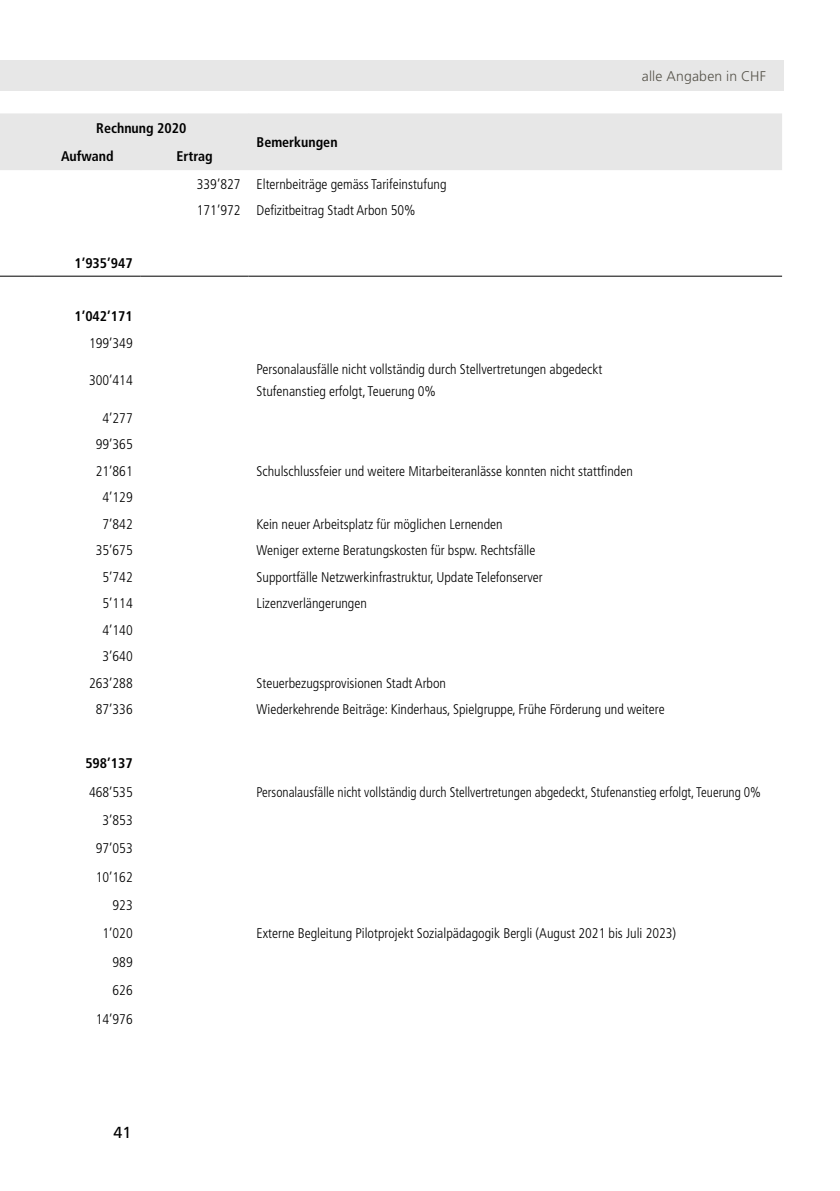
<style>
.page{position:relative;width:840px;height:1191px;background:#fff}
.page>*{position:absolute;margin:0;border:0;box-sizing:border-box;transform-origin:0 0}
.t1{font:16px "Frutiger LT Std";color:#000}
.t2{font:300 condensed 14px/26.4px "Frutiger LT Std";color:#000}
.t3{font:300 condensed 14px "Frutiger LT Std";color:#000;scale:.95 1}
.t4{font:700 condensed 14px "Frutiger LT Std";color:#000}
.t5{font:300 14px "Frutiger LT Std";letter-spacing:.01em;color:#57544b}
</style>
<div class="page">
<div style="left:0;top:113px;width:781px;height:57px;background:#e7e7e7"></div>
<hr style="left:0;top:276px;width:34px;height:1px;background:#000">
<hr style="left:34px;top:276px;width:107px;height:1px;background:#000">
<hr style="left:141px;top:276px;width:107px;height:1px;background:#000">
<hr style="left:248px;top:276px;width:533px;height:1px;background:#000">
<div style="left:0;top:60px;width:782px;height:31px;background:#e7e7e7"></div>
<p class="t4" style="left:96px;top:120px;width:91px">Rechnung 2020</p>
<p class="t4" style="left:256px;top:134px;width:82px">Bemerkungen</p>
<p class="t4" style="left:61px;top:148px;width:54px">Aufwand</p>
<p class="t4" style="left:176px;top:148px;width:38px">Ertrag</p>
<p class="t2" style="left:197px;top:171px;width:251px">339’827 Elternbeiträge gemäss Tarifeinstufung<br>171’972 Defizitbeitrag Stadt Arbon 50%</p>
<p class="t4" style="left:74px;top:255px;width:60px">1’935’947</p>
<p class="t5" style="left:641px;top:68px;width:126px">alle Angaben in CHF</p>
<p class="t4" style="left:74px;top:308px;width:60px">1’042’171</p>
<p class="t2" style="left:89px;top:330px;width:45px">199’349</p>
<p class="t2" style="left:89px;top:367px;width:45px">300’414</p>
<p class="t2" style="left:256px;top:358px;width:347px;line-height:22px">Personalausfälle nicht vollständig durch Stellvertretungen abgedeckt<br>Stufenanstieg erfolgt, Teuerung 0%</p>
<p class="t2" style="left:96px;top:405px;width:38px;text-align:center">4’277<br>99’365<br>21’861</p>
<p class="t2" style="left:256px;top:458px;width:377px">Schulschlussfeier und weitere Mitarbeiteranlässe konnten nicht stattfinden</p>
<p class="t2" style="left:102px;top:484px;width:32px">4’129<br>7’842</p>
<p class="t2" style="left:256px;top:511px;width:247px">Kein neuer Arbeitsplatz für möglichen Lernenden</p>
<p class="t2" style="left:96px;top:537px;width:38px">35’675</p>
<p class="t2" style="left:256px;top:537px;width:280px">Weniger externe Beratungskosten für bspw. Rechtsfälle</p>
<p class="t2" style="left:102px;top:564px;width:32px">5’742</p>
<p class="t2" style="left:256px;top:564px;width:287px">Supportfälle Netzwerkinfrastruktur, Update Telefonserver</p>
<p class="t2" style="left:102px;top:590px;width:32px">5’114</p>
<p class="t2" style="left:256px;top:590px;width:112px">Lizenzverlängerungen</p>
<p class="t2" style="left:89px;top:617px;width:45px;text-align:right">4’140<br>3’640<br>263’288</p>
<p class="t2" style="left:256px;top:670px;width:191px">Steuerbezugsprovisionen Stadt Arbon</p>
<p class="t2" style="left:96px;top:696px;width:38px">87’336</p>
<p class="t2" style="left:256px;top:696px;width:409px">Wiederkehrende Beiträge: Kinderhaus, Spielgruppe, Frühe Förderung und weitere</p>
<p class="t4" style="left:85px;top:755px;width:49px">598’137</p>
<p class="t2" style="left:89px;top:779px;width:45px">468’535</p>
<p class="t3" style="left:256px;top:784px;width:532px">Personalausfälle nicht vollständig durch Stellvertretungen abgedeckt, Stufenanstieg erfolgt, Teuerung 0%</p>
<p class="t2" style="left:96px;top:806px;width:38px;line-height:28.4px;text-align:right">3’853<br>97’053<br>10’162<br>923<br>1’020</p>
<p class="t2" style="left:256px;top:920px;width:421px">Externe Begleitung Pilotprojekt Sozialpädagogik Bergli (August 2021 bis Juli 2023)</p>
<p class="t2" style="left:96px;top:948px;width:38px;line-height:28.4px;text-align:right">989<br>626<br>14’976</p>
<p class="t1" style="left:113px;top:1122px;width:19px">41</p>
</div>
